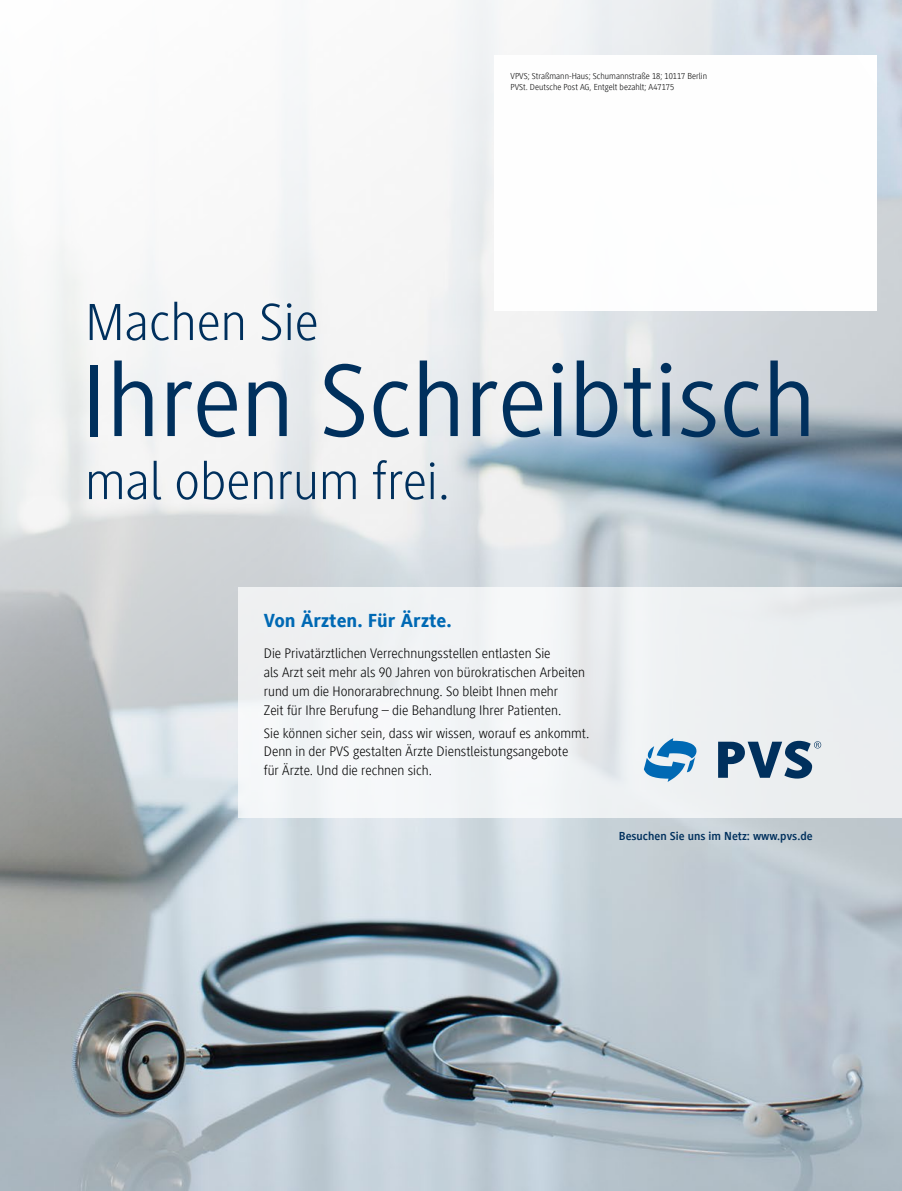
<style>
.page{position:relative;width:902px;height:1191px;background:#fff}
.page>*{position:absolute;margin:0;border:0;box-sizing:border-box;transform-origin:0 0}
.t1{font:106.5px "Generis Sans Com";color:#00305d}
.t2{font:300 54px "Generis Sans Com";color:#00305d}
.t3{font:54px "PVS Verbandslogo";color:#00305d}
.t4{font:800 19.5px "Generis Sans Com";color:#0069b4}
.t5{font:300 14.25px/18.8px "Generis Sans Com";color:#000}
.t6{font:700 12px "Generis Sans Com";color:#00305d}
.t7{font:300 9px/11.2px "Generis Sans Com";color:#000}
.s1{color:#0069b4}
</style>
<div class="page">
<img style="left:0;top:0;width:901px;height:1191px">
<div style="left:238px;top:587px;width:663px;height:230px;background:#eef1f2"></div>
<div style="left:493px;top:55px;width:383px;height:255px;background:#fff"></div>
<p class="t7" style="left:510px;top:70px;width:198px">VPVS; Straßmann-Haus; Schumannstraße 18; 10117 Berlin<br>PVSt. Deutsche Post AG, Entgelt bezahlt; A47175</p>
<h2 class="t2" style="left:85px;top:292px;width:235px">Machen Sie</h2>
<h1 class="t1" style="left:81px;top:342px;width:736px">Ihren Schreibtisch</h1>
<h2 class="t2" style="left:85px;top:451px;width:366px">mal obenrum frei.</h2>
<h3 class="t4" style="left:264px;top:609px;width:189px">Von Ärzten. Für Ärzte.</h3>
<p class="t5" style="left:264px;top:644px;width:323px">Die Privatärztlichen Verrechnungsstellen entlasten Sie<br>als Arzt seit mehr als 90 Jahren von büro kratischen Arbeiten rund um die Honorar abrechnung. So bleibt Ihnen mehr<br>Zeit für Ihre Berufung – die Behandlung Ihrer Patienten.</p>
<p class="t5" style="left:264px;top:723px;width:327px">Sie können sicher sein, dass wir wissen, worauf es ankommt.<br>Denn in der PVS gestalten Ärzte Dienstleistungsangebote<br>für Ärzte. Und die rechnen sich.</p>
<h2 class="t3" style="left:643px;top:727px;width:191px"><span class="s1">1</span>234</h2>
<p class="t6" style="left:618px;top:829px;width:195px">Besuchen Sie uns im Netz: www.pvs.de</p>
</div>
